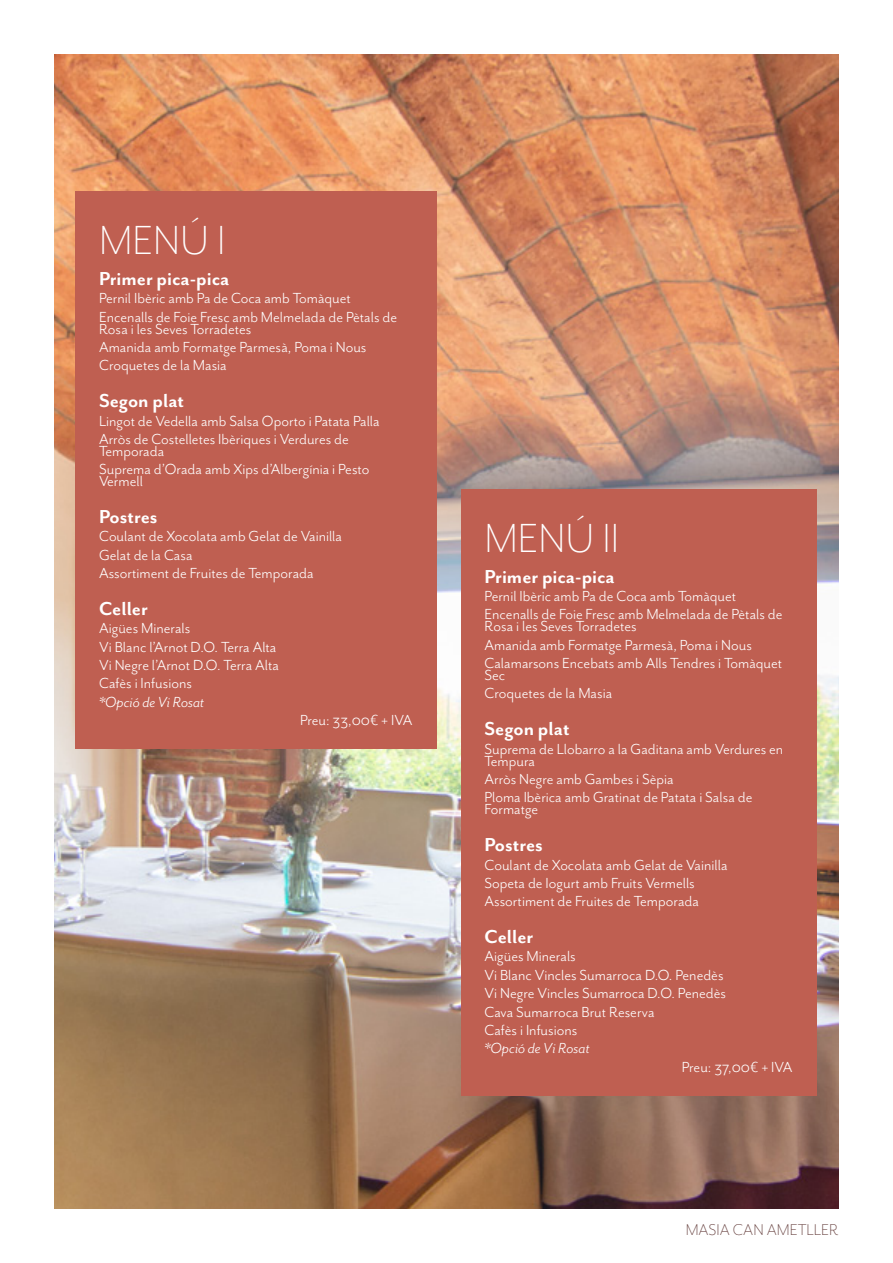
<style>
.page{position:relative;width:893px;height:1263px;background:#fff}
.page>*{position:absolute;margin:0;border:0;box-sizing:border-box;transform-origin:0 0}
.t1{font:300 46.8px "Mr Eaves San OT";color:#fff}
.t2{font:700 21.6px "Mr Eaves San OT";color:#fff}
.t3{font:300 18px "Mr Eaves San OT";color:#643d3b}
.t4{font:16.8px/18.5px "Mr Eaves San OT";color:#fff}
.t5{font:italic 16.8px "Mr Eaves San OT";color:#fff}
</style>
<div class="page">
<img style="left:54px;top:54px;width:785px;height:1155px">
<div style="left:75px;top:191px;width:361px;height:558px;background:#bf5f51"></div>
<div style="left:461px;top:489px;width:355px;height:606px;background:#bf5f51"></div>
<h1 class="t1" style="left:99px;top:215px;width:128px">MENÚ I</h1>
<p class="t2" style="left:99px;top:266px;width:132px">Primer pica-pica</p>
<p class="t4" style="left:99px;top:289px;width:299px">Pernil Ibèric amb Pa de Coca amb Tomàquet<br>Encenalls de Foie Fresc amb Melmelada de Pètals de</p>
<p class="t4" style="left:99px;top:320px;width:269px">Rosa i les Seves Torradetes<br>Amanida amb Formatge Parmesà, Poma i Nous<br>Croquetes de la Masia</p>
<p class="t2" style="left:99px;top:388px;width:87px">Segon plat</p>
<p class="t4" style="left:99px;top:411px;width:282px">Lingot de Vedella amb Salsa Oporto i Patata Palla<br>Arròs de Costelletes Ibèriques i Verdures de</p>
<p class="t4" style="left:99px;top:442px;width:272px">Temporada<br>Suprema d’Orada amb Xips d’Albergínia i Pesto</p>
<p class="t4" style="left:99px;top:472px;width:45px">Vermell</p>
<p class="t2" style="left:99px;top:504px;width:60px">Postres</p>
<p class="t4" style="left:99px;top:527px;width:245px">Coulant de Xocolata amb Gelat de Vainilla<br>Gelat de la Casa<br>Assortiment de Fruites de Temporada</p>
<p class="t2" style="left:99px;top:596px;width:50px">Celler</p>
<p class="t4" style="left:99px;top:619px;width:181px">Aigües Minerals<br>Vi Blanc l’Arnot D.O. Terra Alta<br>Vi Negre l’Arnot D.O. Terra Alta<br>Cafès i Infusions</p>
<p class="t5" style="left:99px;top:693px;width:107px">*Opció de Vi Rosat</p>
<p class="t4" style="left:300px;top:711px;width:114px">Preu: 33,00€ + IVA</p>
<h1 class="t1" style="left:484px;top:513px;width:136px">MENÚ II</h1>
<p class="t2" style="left:484px;top:564px;width:132px">Primer pica-pica</p>
<p class="t4" style="left:484px;top:587px;width:299px">Pernil Ibèric amb Pa de Coca amb Tomàquet<br>Encenalls de Foie Fresc amb Melmelada de Pètals de</p>
<p class="t4" style="left:484px;top:617px;width:299px">Rosa i les Seves Torradetes<br>Amanida amb Formatge Parmesà, Poma i Nous<br>Calamarsons Encebats amb Alls Tendres i Tomàquet</p>
<p class="t4" style="left:484px;top:666px;width:129px">Sec<br>Croquetes de la Masia</p>
<p class="t2" style="left:484px;top:716px;width:87px">Segon plat</p>
<p class="t4" style="left:484px;top:743px;width:300px;line-height:12px">Suprema de Llobarro a la Gaditana amb Verdures en<br>Tempura</p>
<p class="t4" style="left:484px;top:770px;width:270px">Arròs Negre amb Gambes i Sèpia<br>Ploma Ibèrica amb Gratinat de Patata i Salsa de</p>
<p class="t4" style="left:484px;top:800px;width:55px">Formatge</p>
<p class="t2" style="left:484px;top:832px;width:60px">Postres</p>
<p class="t4" style="left:484px;top:855px;width:245px">Coulant de Xocolata amb Gelat de Vainilla<br>Sopeta de Iogurt amb Fruits Vermells<br>Assortiment de Fruites de Temporada</p>
<p class="t2" style="left:484px;top:924px;width:50px">Celler</p>
<p class="t4" style="left:484px;top:947px;width:243px">Aigües Minerals<br>Vi Blanc Vincles Sumarroca D.O. Penedès<br>Vi Negre Vincles Sumarroca D.O. Penedès<br>Cava Sumarroca Brut Reserva<br>Cafès i Infusions</p>
<p class="t5" style="left:484px;top:1039px;width:107px">*Opció de Vi Rosat</p>
<p class="t4" style="left:682px;top:1057px;width:112px">Preu: 37,00€ + IVA</p>
<p class="t3" style="left:686px;top:1219px;width:154px">MASIA CAN AMETLLER</p>
</div>
